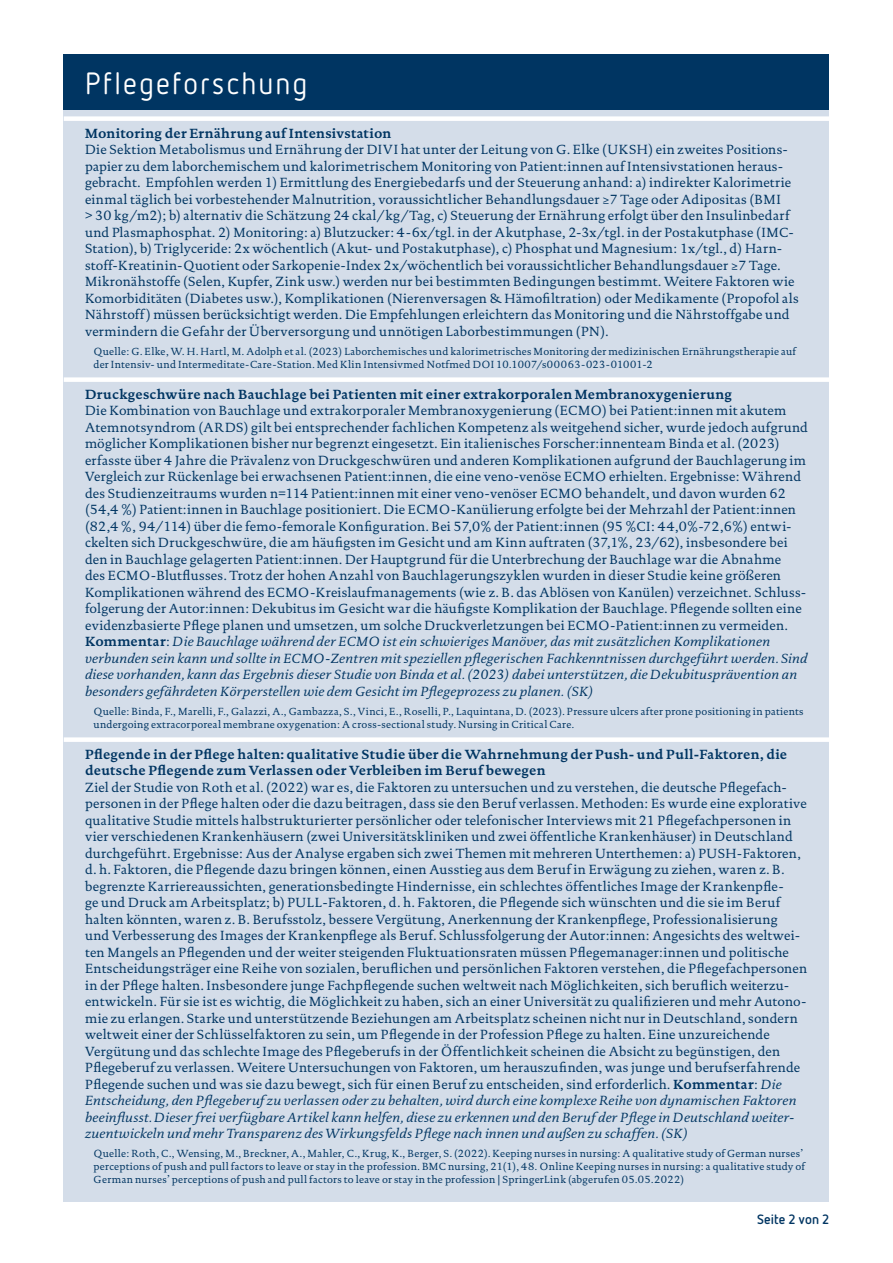
<style>
.page{position:relative;width:893px;height:1263px;background:#fff}
.page>*{position:absolute;margin:0;border:0;box-sizing:border-box;transform-origin:0 0}
.t1{font:30.75px "Netto OT";letter-spacing:.075em;color:#fff}
.t2{font:13.5px/16.5px "DTL Documenta TOT";letter-spacing:.02em;color:#003562}
.t3{font:700 13.5px/16.5px "DTL Documenta TOT";letter-spacing:.015em;color:#003562}
.t4{font:700 13.5px "Netto OT";letter-spacing:.01em;color:#003562}
.t5{font:10.5px/12.6px "DTL Documenta TOT";letter-spacing:.03em;color:#003562}
.s1{font-weight:700}
.s2{font-style:italic}
</style>
<div class="page">
<div style="left:64px;top:54px;width:765px;height:55px;background:#003562"></div>
<div style="left:64px;top:110px;width:765px;height:1092px;background:#d4dde9"></div>
<div style="left:64px;top:116px;width:765px;height:5px;background:#fff"></div>
<div style="left:64px;top:377px;width:765px;height:5px;background:#fff"></div>
<div style="left:64px;top:737px;width:765px;height:5px;background:#fff"></div>
<h1 class="t1" style="left:85px;top:64px;width:224px">Pflegeforschung</h1>
<p class="t3" style="left:85px;top:125px;width:308px">Monitoring der Ernährung auf Intensivstation</p>
<p class="t2" style="left:85px;top:142px;width:715px">Die Sektion Metabolismus und Ernährung der DIVI hat unter der Leitung von G. Elke (UKSH) ein zweites Positions&shy;papier zu dem laborchemischem und kalorimetrischem Monitoring von Patient:innen auf Intensivstationen heraus&shy;gebracht. Empfohlen werden 1) Ermittlung des Energiebedarfs und der Steuerung anhand: a) indirekter Kalorimetrie einmal täglich bei vorbestehender Malnutrition, voraussichtlicher Behandlungsdauer ≥7 Tage oder Adipositas (BMI<br>&gt; 30 kg/m2); b) alternativ die Schätzung 24 ckal/kg/Tag, c) Steuerung der Ernährung erfolgt über den Insulinbedarf und Plasmaphosphat. 2) Monitoring: a) Blutzucker: 4-6x/tgl. in der Akutphase, 2-3x/tgl. in der Postakutphase (IMC-Station), b) Triglyceride: 2x wöchentlich (Akut- und Postakutphase), c) Phosphat und Magnesium: 1x/tgl., d) Harn&shy;stoff-Kreatinin-Quotient oder Sarkopenie-Index 2x/wöchentlich bei voraussichtlicher Behandlungsdauer ≥7 Tage.<br>Mikronähstoffe (Selen, Kupfer, Zink usw.) werden nur bei bestimmten Bedingungen bestimmt. Weitere Faktoren wie Komorbiditäten (Diabetes usw.), Komplikationen (Nierenversagen &amp; Hämofiltration) oder Medikamente (Propofol als Nährstoff) müssen berücksichtigt werden. Die Empfehlungen erleichtern das Monitoring und die Nährstoffgabe und vermindern die Gefahr der Überversorgung und unnötigen Laborbestimmungen (PN).</p>
<p class="t5" style="left:94px;top:345px;width:704px">Quelle: G. Elke, W. H. Hartl, M. Adolph et al. (2023) Laborchemisches und kalorimetrisches Monitoring der medizinischen Ernährungstherapie auf der Intensiv- und Intermeditate-Care-Station. Med Klin Intensivmed Notfmed DOI 10.1007/s00063-023-01001-2</p>
<p class="t3" style="left:85px;top:386px;width:648px">Druckgeschwüre nach Bauchlage bei Patienten mit einer extrakorporalen Membranoxygenierung</p>
<p class="t2" style="left:85px;top:402px;width:724px">Die Kombination von Bauchlage und extrakorporaler Membranoxygenierung (ECMO) bei Patient:innen mit akutem Atemnotsyndrom (ARDS) gilt bei entsprechender fachlichen Kompetenz als weitgehend sicher, wurde jedoch aufgrund möglicher Komplikationen bisher nur begrenzt eingesetzt. Ein italienisches Forscher:innenteam Binda et al. (2023) erfasste über 4 Jahre die Prävalenz von Druckgeschwüren und anderen Komplikationen aufgrund der Bauchlagerung im Vergleich zur Rückenlage bei erwachsenen Patient:innen, die eine veno-venöse ECMO erhielten. Ergebnisse: Während des Studienzeitraums wurden n=114 Patient:innen mit einer veno-venöser ECMO behandelt, und davon wurden 62 (54,4 %) Patient:innen in Bauchlage positioniert. Die ECMO-Kanülierung erfolgte bei der Mehrzahl der Patient:innen (82,4 %, 94/114) über die femo-femorale Konfiguration. Bei 57,0% der Patient:innen (95 %CI: 44,0%-72,6%) entwi&shy;ckelten sich Druckgeschwüre, die am häufigsten im Gesicht und am Kinn auftraten (37,1%, 23/62), insbesondere bei den in Bauchlage gelagerten Patient:innen. Der Hauptgrund für die Unterbrechung der Bauchlage war die Abnahme<br>des ECMO-Blutflusses. Trotz der hohen Anzahl von Bauchlagerungszyklen wurden in dieser Studie keine größeren Komplikationen während des ECMO-Kreislaufmanagements (wie z. B. das Ablösen von Kanülen) verzeichnet. Schluss&shy;folgerung der Autor:innen: Dekubitus im Gesicht war die häufigste Komplikation der Bauchlage. Pflegende sollten eine evidenzbasierte Pflege planen und umsetzen, um solche Druckverletzungen bei ECMO-Patient:innen zu vermeiden.<br><span class="s1">Kommentar</span>: <span class="s2">Die Bauchlage während der ECMO ist ein schwieriges Manöver, das mit zusätzlichen Komplikationen verbunden sein kann und sollte in ECMO-Zentren mit speziellen pflegerischen Fachkenntnissen durchgeführt werden. Sind diese vorhanden, kann das Ergebnis dieser Studie von Binda et al. (2023) dabei unterstützen, die Dekubitusprävention an besonders gefährdeten Körperstellen wie dem Gesicht im Pflegeprozess zu planen. (SK)</span></p>
<p class="t5" style="left:94px;top:705px;width:712px">Quelle: Binda, F., Marelli, F., Galazzi, A., Gambazza, S., Vinci, E., Roselli, P., Laquintana, D. (2023). Pressure ulcers after prone positioning in patients undergoing extracorporeal membrane oxygenation: A cross-sectional study. Nursing in Critical Care.</p>
<p class="t3" style="left:85px;top:746px;width:704px">Pflegende in der Pflege halten: qualitative Studie über die Wahrnehmung der Push- und Pull-Faktoren, die deutsche Pflegende zum Verlassen oder Verbleiben im Beruf bewegen</p>
<p class="t2" style="left:85px;top:779px;width:724px">Ziel der Studie von Roth et al. (2022) war es, die Faktoren zu untersuchen und zu verstehen, die deutsche Pflegefach&shy;personen in der Pflege halten oder die dazu beitragen, dass sie den Beruf verlassen. Methoden: Es wurde eine explorative qualitative Studie mittels halbstrukturierter persönlicher oder telefonischer Interviews mit 21 Pflegefachpersonen in vier verschiedenen Krankenhäusern (zwei Universitätskliniken und zwei öffentliche Krankenhäuser) in Deutschland durchgeführt. Ergebnisse: Aus der Analyse ergaben sich zwei Themen mit mehreren Unterthemen: a) PUSH-Faktoren, d. h. Faktoren, die Pflegende dazu bringen können, einen Ausstieg aus dem Beruf in Erwägung zu ziehen, waren z. B. begrenzte Karriereaussichten, generationsbedingte Hindernisse, ein schlechtes öffentliches Image der Krankenpfle-<br>ge und Druck am Arbeitsplatz; b) PULL-Faktoren, d. h. Faktoren, die Pflegende sich wünschten und die sie im Beruf halten könnten, waren z. B. Berufsstolz, bessere Vergütung, Anerkennung der Krankenpflege, Professionalisierung<br>und Verbesserung des Images der Krankenpflege als Beruf. Schlussfolgerung der Autor:innen: Angesichts des weltwei&shy;ten Mangels an Pflegenden und der weiter steigenden Fluktuationsraten müssen Pflegemanager:innen und politische Entscheidungsträger eine Reihe von sozialen, beruflichen und persönlichen Faktoren verstehen, die Pflegefachpersonen in der Pflege halten. Insbesondere junge Fachpflegende suchen weltweit nach Möglichkeiten, sich beruflich weiterzu&shy;entwickeln. Für sie ist es wichtig, die Möglichkeit zu haben, sich an einer Universität zu qualifizieren und mehr Autono&shy;mie zu erlangen. Starke und unterstützende Beziehungen am Arbeitsplatz scheinen nicht nur in Deutschland, sondern weltweit einer der Schlüsselfaktoren zu sein, um Pflegende in der Profession Pflege zu halten. Eine unzureichende Vergütung und das schlechte Image des Pflegeberufs in der Öffentlichkeit scheinen die Absicht zu begünstigen, den Pflegeberuf zu verlassen. Weitere Untersuchungen von Faktoren, um herauszufinden, was junge und berufserfahrende Pflegende suchen und was sie dazu bewegt, sich für einen Beruf zu entscheiden, sind erforderlich. <span class="s1">Kommentar</span>: <span class="s2">Die Entscheidung, den Pflegeberuf zu verlassen oder zu behalten, wird durch eine komplexe Reihe von dynamischen Faktoren beeinflusst. Dieser frei verfügbare Artikel kann helfen, diese zu erkennen und den Beruf der Pflege in Deutschland weiter&shy;zuentwickeln und mehr Transparenz des Wirkungsfelds Pflege nach innen und außen zu schaffen. (SK)</span></p>
<p class="t5" style="left:94px;top:1147px;width:713px">Quelle: Roth, C., Wensing, M., Breckner, A., Mahler, C., Krug, K., Berger, S. (2022). Keeping nurses in nursing: A qualitative study of German nurses’ perceptions of push and pull factors to leave or stay in the profession. BMC nursing, 21(1), 48. Online Keeping nurses in nursing: a qualitative study of<br>German nurses’ perceptions of push and pull factors to leave or stay in the profession | SpringerLink (abgerufen 05.05.2022)</p>
<p class="t4" style="left:757px;top:1210px;width:74px">Seite 2 von 2</p>
</div>
